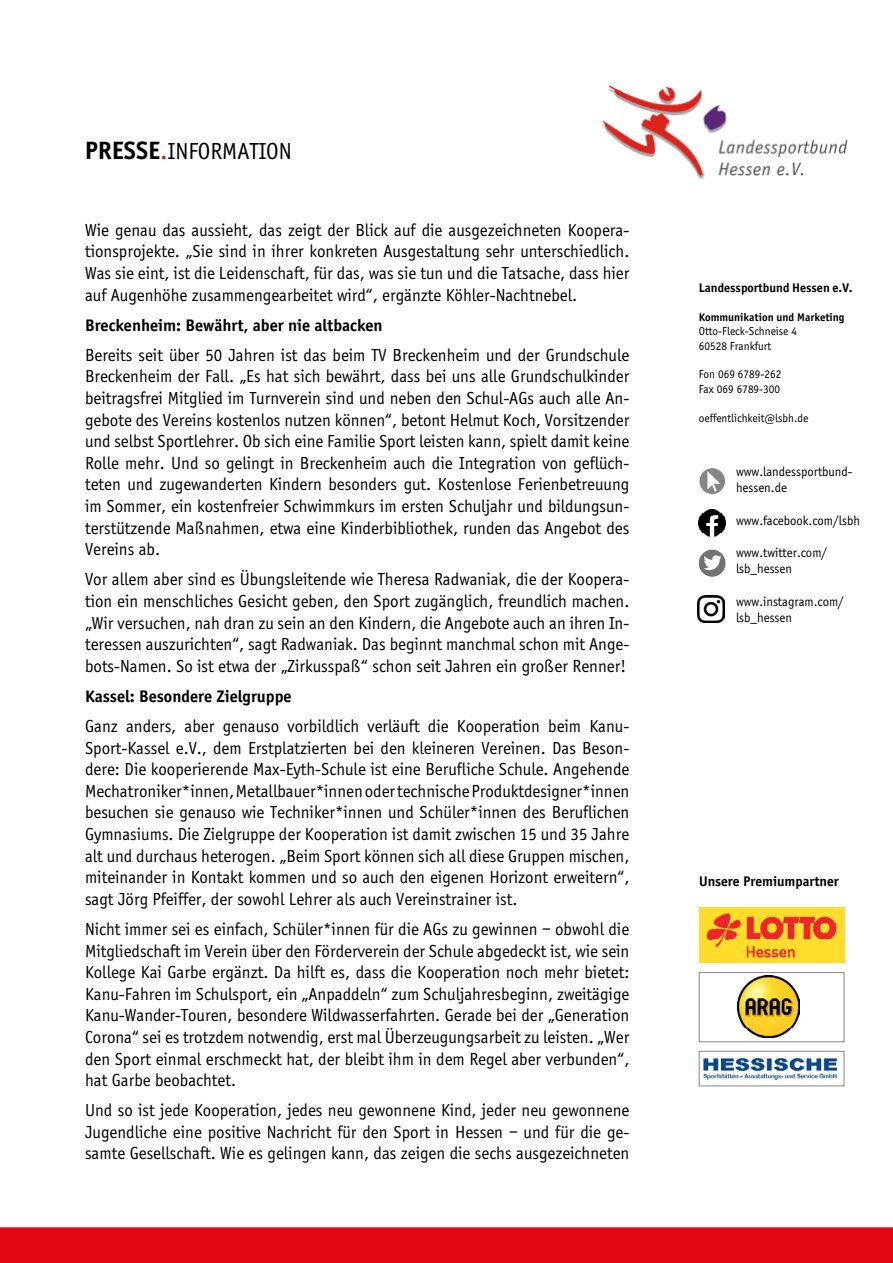
<style>
.page{position:relative;width:893px;height:1263px;background:#fff}
.page>*{position:absolute;margin:0;border:0;box-sizing:border-box;transform-origin:0 0}
.t1{font:24px "Sportiv";color:#000}
.t2{font:18px/21.6px "Sportiv";color:#000;text-align:justify}
.t3{font:700 18px "Sportiv";color:#000}
.t4{font:700 15px "Sportiv";color:#000}
.t5{font:13.5px/16.2px "Sportiv";color:#000}
.t6{font:700 13.5px "Sportiv";color:#000}
.t7{font:12px/14.4px "Sportiv";color:#000}
.t8{font:700 12px "Sportiv";color:#000}
.s1{font-weight:700;font-size:27px}
.s2{font-size:27px;color:#cd1719}
</style>
<div class="page">
<div style="left:0;top:1227px;width:893px;height:36px;background:#e30613"></div>
<img style="left:602px;top:85px;width:246px;height:94px">
<img style="left:699px;top:908px;width:145px;height:54px">
<img style="left:738px;top:975px;width:62px;height:62px">
<div style="left:699px;top:972px;width:145px;height:70px;border:1px solid #878787"></div>
<img style="left:702px;top:1056px;width:136px;height:26px">
<div style="left:699px;top:1051px;width:145px;height:35px;border:1px solid #878787"></div>
<img style="left:699px;top:510px;width:26px;height:26px">
<img style="left:699px;top:550px;width:26px;height:27px;border-radius:13px">
<img style="left:699px;top:468px;width:26px;height:26px;border-radius:13px">
<img style="left:698px;top:595px;width:27px;height:27px">
<h1 class="t1" style="left:85px;top:138px;width:209px"><span class="s1">PRESSE</span><span class="s2">.</span>INFORMATION</h1>
<p class="t2" style="left:85px;top:219px;width:546px">Wie genau das aussieht, das zeigt der Blick auf die ausgezeichneten Koopera&shy;tionsprojekte. „Sie sind in ihrer konkreten Ausgestaltung sehr unterschiedlich.<br>Was sie eint, ist die Leidenschaft, für das, was sie tun und die Tatsache, dass hier auf Augenhöhe zusammengearbeitet wird“, ergänzte Köhler-Nachtnebel.</p>
<p class="t3" style="left:85px;top:315px;width:299px">Breckenheim: Bewährt, aber nie altbacken</p>
<p class="t2" style="left:85px;top:344px;width:546px">Bereits seit über 50 Jahren ist das beim TV Breckenheim und der Grundschule Breckenheim der Fall. „Es hat sich bewährt, dass bei uns alle Grundschulkinder beitragsfrei Mitglied im Turnverein sind und neben den Schul-AGs auch alle An&shy;gebote des Vereins kostenlos nutzen können“, betont Helmut Koch, Vorsitzender und selbst Sportlehrer. Ob sich eine Familie Sport leisten kann, spielt damit keine Rolle mehr. Und so gelingt in Breckenheim auch die Integration von geflüch&shy;teten und zugewanderten Kindern besonders gut. Kostenlose Ferienbetreuung im Sommer, ein kostenfreier Schwimmkurs im ersten Schuljahr und bildungsun&shy;terstützende Maßnahmen, etwa eine Kinderbibliothek, runden das Angebot des Vereins ab.</p>
<p class="t2" style="left:85px;top:569px;width:546px">Vor allem aber sind es Übungsleitende wie Theresa Radwaniak, die der Koopera&shy;tion ein menschliches Gesicht geben, den Sport zugänglich, freundlich machen. „Wir versuchen, nah dran zu sein an den Kindern, die Angebote auch an ihren In&shy;teressen auszurichten“, sagt Radwaniak. Das beginnt manchmal schon mit Ange&shy;bots-Namen. So ist etwa der „Zirkusspaß“ schon seit Jahren ein großer Renner!</p>
<p class="t3" style="left:85px;top:686px;width:208px">Kassel: Besondere Zielgruppe</p>
<p class="t2" style="left:85px;top:715px;width:546px">Ganz anders, aber genauso vorbildlich verläuft die Kooperation beim Kanu-Sport-Kassel e.V., dem Erstplatzierten bei den kleineren Vereinen. Das Beson&shy;dere: Die kooperierende Max-Eyth-Schule ist eine Berufliche Schule. Angehende Mechatroniker*innen, Metallbauer*innen oder technische Produktdesigner*innen besuchen sie genauso wie Techniker*innen und Schüler*innen des Beruflichen Gymnasiums. Die Zielgruppe der Kooperation ist damit zwischen 15 und 35 Jahre alt und durchaus heterogen. „Beim Sport können sich all diese Gruppen mischen, miteinander in Kontakt kommen und so auch den eigenen Horizont erweitern“, sagt Jörg Pfeiffer, der sowohl Lehrer als auch Vereinstrainer ist.</p>
<p class="t2" style="left:85px;top:918px;width:546px">Nicht immer sei es einfach, Schüler*innen für die AGs zu gewinnen – obwohl die Mitgliedschaft im Verein über den Förderverein der Schule abgedeckt ist, wie sein Kollege Kai Garbe ergänzt. Da hilft es, dass die Kooperation noch mehr bietet:<br>Kanu-Fahren im Schulsport, ein „Anpaddeln“ zum Schuljahresbeginn, zweitägige Kanu-Wander-Touren, besondere Wildwasserfahrten. Gerade bei der „Generation Corona“ sei es trotzdem notwendig, erst mal Überzeugungsarbeit zu leisten. „Wer den Sport einmal erschmeckt hat, der bleibt ihm in dem Regel aber verbunden“, hat Garbe beobachtet.</p>
<p class="t2" style="left:85px;top:1100px;width:546px">Und so ist jede Kooperation, jedes neu gewonnene Kind, jeder neu gewonnene Jugendliche eine positive Nachricht für den Sport in Hessen – und für die ge&shy;samte Gesellschaft. Wie es gelingen kann, das zeigen die sechs ausgezeichneten</p>
<p class="t6" style="left:699px;top:280px;width:155px">Landessportbund Hessen e.V.</p>
<p class="t8" style="left:699px;top:310px;width:147px">Kommunikation und Marketing</p>
<p class="t7" style="left:699px;top:324px;width:100px">Otto-Fleck-Schneise 4<br>60528 Frankfurt</p>
<p class="t7" style="left:699px;top:367px;width:84px">Fon 069 6789-262<br>Fax 069 6789-300</p>
<p class="t7" style="left:699px;top:410px;width:111px">oeffentlichkeit@lsbh.de</p>
<p class="t5" style="left:736px;top:464px;width:118px">www.landessportbund&shy;hessen.de</p>
<p class="t5" style="left:736px;top:512px;width:125px">www.facebook.com/lsbh</p>
<p class="t5" style="left:736px;top:545px;width:93px">www.twitter.com/ lsb_hessen</p>
<p class="t5" style="left:736px;top:593px;width:109px">www.instagram.com/ lsb_hessen</p>
<p class="t4" style="left:699px;top:872px;width:141px">Unsere Premiumpartner</p>
</div>
